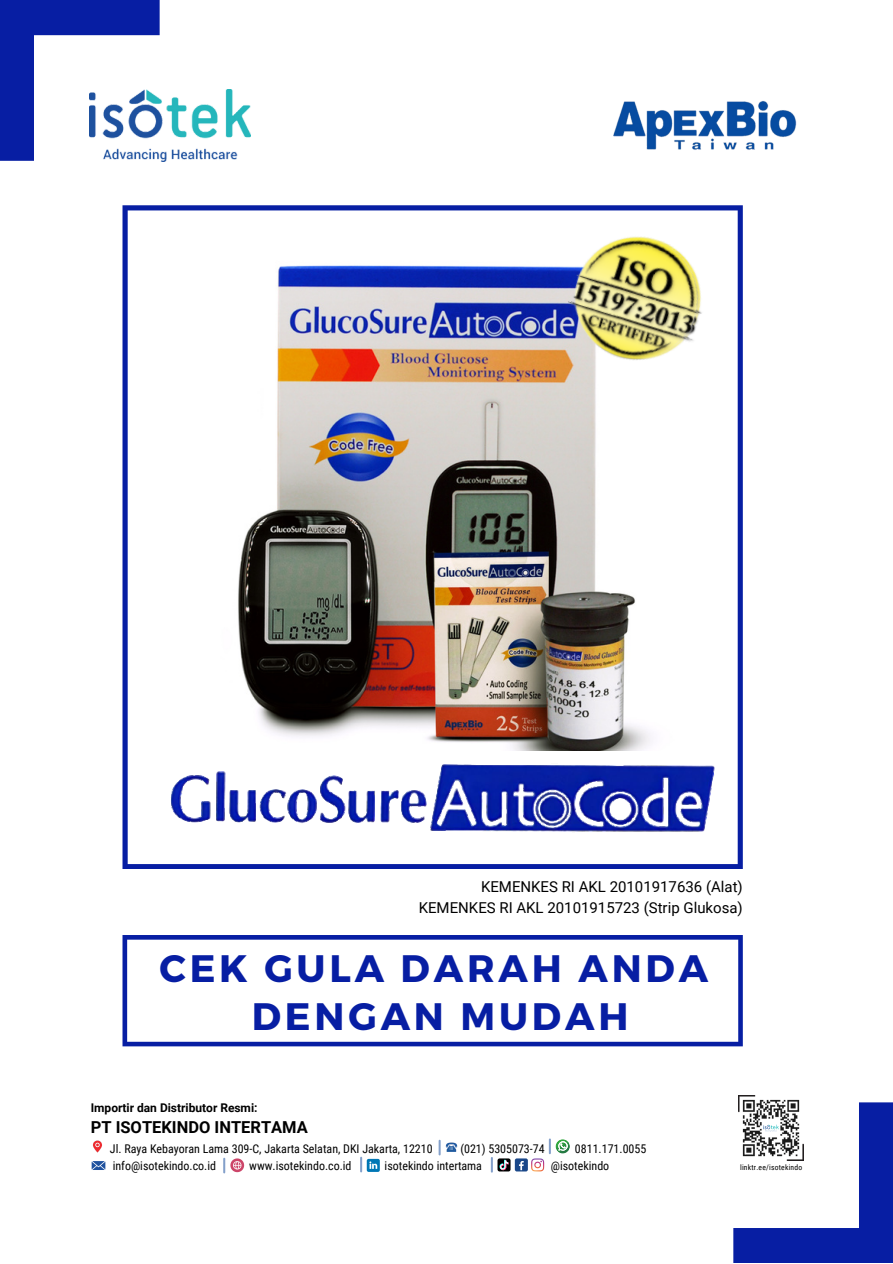
<style>
.page{position:relative;width:893px;height:1264px;background:#fff}
.page>*{position:absolute;margin:0;border:0;box-sizing:border-box;transform-origin:0 0}
.t1{font:700 38.25px/47.2px "Montserrat";letter-spacing:.1em;color:#071ea3;text-align:center}
.t2{font:700 16.5px "Roboto";color:#000}
.t3{font:15px/20.9px "Roboto";color:#000;text-align:right}
.t4{font:12px "Roboto Condensed";color:#000}
.t5{font:700 12px "Roboto";color:#000}
.t6{font:7.65px "Roboto Condensed";letter-spacing:.025em;color:#000}
</style>
<div class="page">
<svg style="left:122px;top:205px;width:620px;height:664px"></svg>
<img style="left:159px;top:231px;width:562px;height:585px">
<svg style="left:122px;top:935px;width:620px;height:111px"></svg>
<svg style="left:0;top:0;width:160px;height:161px"></svg>
<div style="left:144px;top:751px;width:575px;height:99px;background:#fff"></div>
<img style="left:168px;top:740px;width:551px;height:92px">
<img style="left:559px;top:215px;width:164px;height:164px">
<svg style="left:733px;top:1102px;width:159px;height:160px"></svg>
<img style="left:613px;top:100px;width:184px;height:50px">
<img style="left:89px;top:89px;width:161px;height:72px">
<img style="left:93px;top:1140px;width:9px;height:13px">
<svg style="left:438px;top:1139px;width:20px;height:15px"></svg>
<svg style="left:555px;top:1139px;width:15px;height:14px"></svg>
<svg style="left:92px;top:1161px;width:13px;height:8px"></svg>
<div style="left:515px;top:1158px;width:13px;height:13px;background:#1a4789;border-radius:2px"></div>
<svg style="left:519px;top:1161px;width:4px;height:9px"></svg>
<svg style="left:531px;top:1158px;width:13px;height:13px"></svg>
<img style="left:738px;top:1095px;width:65px;height:65px">
<hr style="left:548px;top:1139px;width:3px;height:14px;background:#1f529f">
<svg style="left:223px;top:1158px;width:21px;height:14px"></svg>
<svg style="left:491px;top:1157px;width:19px;height:14px"></svg>
<svg style="left:360px;top:1157px;width:20px;height:14px"></svg>
<p class="t3" style="left:418px;top:876px;width:325px">KEMENKES RI AKL 20101917636 (Alat)<br>KEMENKES RI AKL 20101915723 (Strip Glukosa)</p>
<h1 class="t1" style="left:159px;top:943px;width:550px">CEK GULA DARAH ANDA<br>DENGAN MUDAH</h1>
<p class="t5" style="left:91px;top:1100px;width:168px">Importir dan Distributor Resmi:</p>
<h2 class="t2" style="left:91px;top:1117px;width:218px">PT ISOTEKINDO INTERTAMA</h2>
<p class="t4" style="left:110px;top:1141px;width:324px">Jl. Raya Kebayoran Lama 309-C, Jakarta Selatan, DKI Jakarta, 12210</p>
<p class="t4" style="left:460px;top:1141px;width:86px">(021) 5305073-74</p>
<p class="t4" style="left:575px;top:1141px;width:73px">0811.171.0055</p>
<p class="t4" style="left:113px;top:1158px;width:105px">info@isotekindo.co.id</p>
<p class="t4" style="left:249px;top:1158px;width:104px">www.isotekindo.co.id</p>
<p class="t4" style="left:384px;top:1158px;width:99px">isotekindo intertama</p>
<p class="t4" style="left:550px;top:1158px;width:60px">@isotekindo</p>
<p class="t6" style="left:740px;top:1162px;width:64px">linktr.ee/isotekindo</p>
</div>
